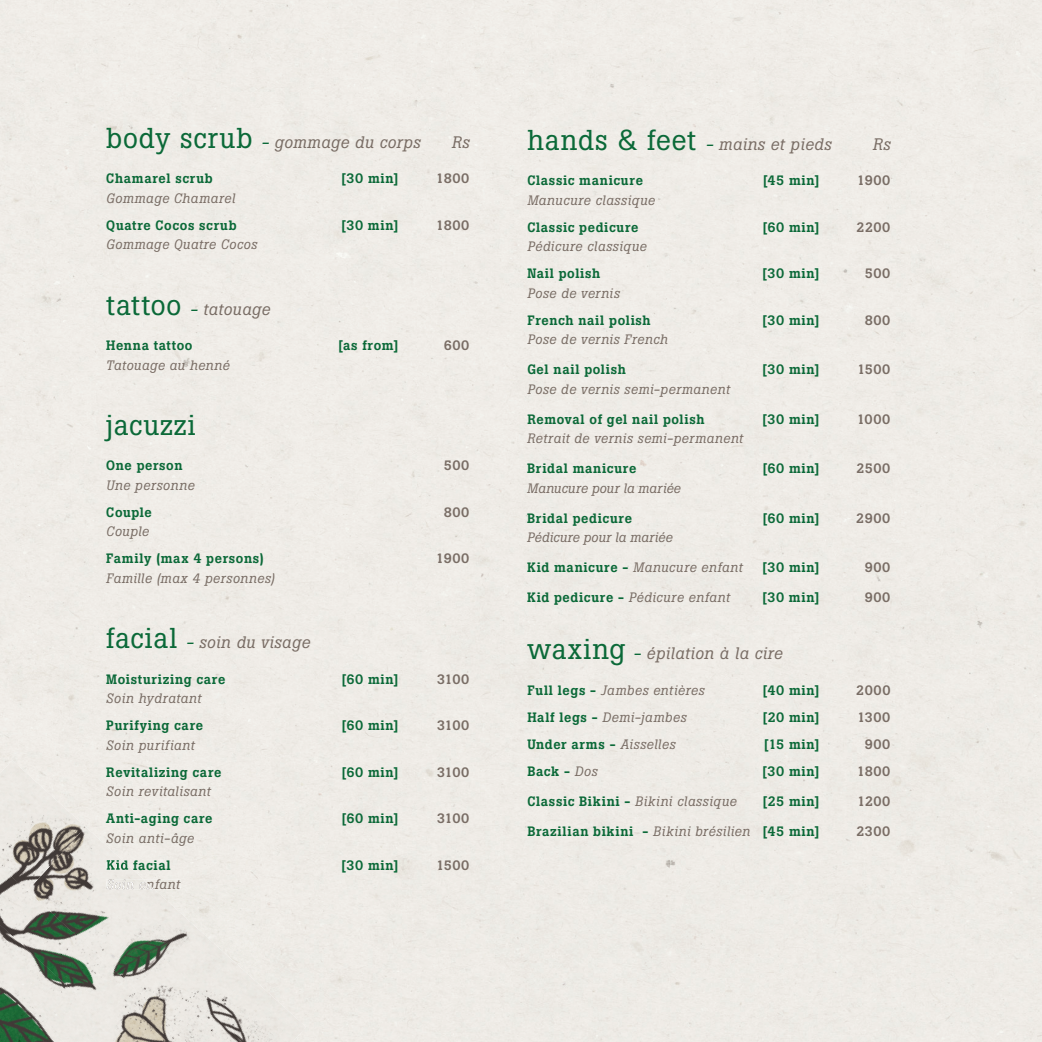
<style>
.page{position:relative;width:1042px;height:1042px;background:#fff}
.page>*{position:absolute;margin:0;border:0;box-sizing:border-box;transform-origin:0 0}
.t1{font:28.5px "Boton";letter-spacing:.045em;color:#0b6938}
.t2{font:italic 16.5px "Boton";letter-spacing:.03em;color:#796d65}
.t3{font:500 13.5px "Boton";letter-spacing:.05em;color:#0b6938}
.t4{font:italic 13.5px "Boton";letter-spacing:.035em;color:#796d65}
.t5{font:500 13.5px "Boton";letter-spacing:.04em;color:#796d65}
.t6{font:italic 13.5px "Boton";letter-spacing:.01em;color:#796d65}
.t7{font:italic 13.5px "Boton";letter-spacing:.055em;color:#796d65}
.s1{font-style:normal;font-size:28.5px;color:#0b6938}
.s2{color:#0b6938}
.s3{font-weight:500;font-style:normal;color:#0b6938}
.s4{font-weight:400;font-style:italic;color:#796d65}
</style>
<div class="page">
<div style="left:86px;top:826px;width:220px;height:216px;background:#edebe5"></div>
<img style="left:0;top:866px;width:194px;height:176px">
<img style="left:0;top:924px;width:129px;height:118px">
<img style="left:0;top:983px;width:65px;height:59px">
<img style="left:0;top:760px;width:86px;height:131px">
<img style="left:107px;top:860px;width:26px;height:10px">
<img style="left:107px;top:879px;width:48px;height:10px">
<p class="t2" style="left:106px;top:132px;width:315px"><span class="s1">body scrub</span> <span class="s2">-</span> gommage du corps</p>
<p class="t2" style="left:452px;top:132px;width:19px">Rs</p>
<p class="t3" style="left:106px;top:170px;width:108px">Chamarel scrub</p>
<p class="t3" style="left:341px;top:170px;width:59px">[30 min]</p>
<p class="t5" style="left:436px;top:170px;width:35px">1800</p>
<p class="t4" style="left:106px;top:190px;width:130px">Gommage Chamarel</p>
<p class="t3" style="left:106px;top:217px;width:132px">Quatre Cocos scrub</p>
<p class="t3" style="left:341px;top:217px;width:59px">[30 min]</p>
<p class="t5" style="left:436px;top:217px;width:35px">1800</p>
<p class="t4" style="left:106px;top:237px;width:152px">Gommage Quatre Cocos</p>
<p class="t2" style="left:106px;top:299px;width:165px"><span class="s1">tattoo</span> <span class="s2">-</span> tatouage</p>
<p class="t3" style="left:106px;top:337px;width:88px">Henna tattoo</p>
<p class="t3" style="left:338px;top:337px;width:62px">[as from]</p>
<p class="t5" style="left:444px;top:337px;width:27px">600</p>
<p class="t4" style="left:106px;top:357px;width:125px">Tatouage au henné</p>
<h1 class="t1" style="left:106px;top:408px;width:91px">jacuzzi</h1>
<p class="t3" style="left:106px;top:458px;width:78px">One person</p>
<p class="t5" style="left:444px;top:458px;width:27px">500</p>
<p class="t4" style="left:106px;top:477px;width:90px">Une personne</p>
<p class="t3" style="left:106px;top:504px;width:47px">Couple</p>
<p class="t5" style="left:444px;top:504px;width:27px">800</p>
<p class="t4" style="left:106px;top:524px;width:44px">Couple</p>
<p class="t3" style="left:106px;top:550px;width:159px">Family (max 4 persons)</p>
<p class="t5" style="left:436px;top:550px;width:35px">1900</p>
<p class="t4" style="left:106px;top:570px;width:170px">Famille (max 4 personnes)</p>
<p class="t2" style="left:106px;top:633px;width:205px"><span class="s1">facial</span> <span class="s2">-</span> soin du visage</p>
<p class="t3" style="left:106px;top:671px;width:121px">Moisturizing care</p>
<p class="t3" style="left:341px;top:671px;width:59px">[60 min]</p>
<p class="t5" style="left:437px;top:671px;width:34px">3100</p>
<p class="t4" style="left:106px;top:690px;width:96px">Soin hydratant</p>
<p class="t3" style="left:106px;top:717px;width:98px">Purifying care</p>
<p class="t3" style="left:341px;top:717px;width:59px">[60 min]</p>
<p class="t5" style="left:437px;top:717px;width:34px">3100</p>
<p class="t7" style="left:106px;top:737px;width:90px">Soin purifiant</p>
<p class="t3" style="left:106px;top:764px;width:117px">Revitalizing care</p>
<p class="t3" style="left:341px;top:764px;width:59px">[60 min]</p>
<p class="t5" style="left:437px;top:764px;width:34px">3100</p>
<p class="t4" style="left:106px;top:783px;width:106px">Soin revitalisant</p>
<p class="t3" style="left:106px;top:810px;width:108px">Anti-aging care</p>
<p class="t3" style="left:341px;top:810px;width:59px">[60 min]</p>
<p class="t5" style="left:437px;top:810px;width:34px">3100</p>
<p class="t4" style="left:106px;top:830px;width:89px">Soin anti-âge</p>
<p class="t3" style="left:106px;top:857px;width:66px">Kid facial</p>
<p class="t3" style="left:341px;top:857px;width:59px">[30 min]</p>
<p class="t5" style="left:436px;top:857px;width:35px">1500</p>
<p class="t4" style="left:106px;top:876px;width:75px">Soin enfant</p>
<p class="t2" style="left:527px;top:135px;width:305px"><span class="s1">hands &amp; feet</span> <span class="s2">-</span> mains et pieds</p>
<p class="t2" style="left:873px;top:135px;width:19px">Rs</p>
<p class="t3" style="left:527px;top:173px;width:117px">Classic manicure</p>
<p class="t3" style="left:763px;top:173px;width:58px">[45 min]</p>
<p class="t5" style="left:857px;top:173px;width:35px">1900</p>
<p class="t4" style="left:527px;top:192px;width:129px">Manucure classique</p>
<p class="t3" style="left:527px;top:219px;width:113px">Classic pedicure</p>
<p class="t3" style="left:762px;top:219px;width:59px">[60 min]</p>
<p class="t5" style="left:856px;top:219px;width:35px">2200</p>
<p class="t4" style="left:527px;top:239px;width:121px">Pédicure classique</p>
<p class="t3" style="left:527px;top:266px;width:75px">Nail polish</p>
<p class="t3" style="left:762px;top:266px;width:59px">[30 min]</p>
<p class="t5" style="left:865px;top:266px;width:27px">500</p>
<p class="t4" style="left:527px;top:285px;width:94px">Pose de vernis</p>
<p class="t3" style="left:527px;top:312px;width:125px">French nail polish</p>
<p class="t3" style="left:762px;top:312px;width:59px">[30 min]</p>
<p class="t5" style="left:865px;top:312px;width:27px">800</p>
<p class="t4" style="left:527px;top:332px;width:142px">Pose de vernis French</p>
<p class="t3" style="left:527px;top:362px;width:100px">Gel nail polish</p>
<p class="t3" style="left:762px;top:362px;width:59px">[30 min]</p>
<p class="t5" style="left:857px;top:362px;width:35px">1500</p>
<p class="t4" style="left:527px;top:381px;width:204px">Pose de vernis semi-permanent</p>
<p class="t3" style="left:527px;top:411px;width:179px">Removal of gel nail polish</p>
<p class="t3" style="left:762px;top:411px;width:59px">[30 min]</p>
<p class="t5" style="left:857px;top:411px;width:35px">1000</p>
<p class="t4" style="left:527px;top:431px;width:217px">Retrait de vernis semi-permanent</p>
<p class="t3" style="left:527px;top:461px;width:111px">Bridal manicure</p>
<p class="t3" style="left:762px;top:461px;width:59px">[60 min]</p>
<p class="t5" style="left:856px;top:461px;width:35px">2500</p>
<p class="t6" style="left:527px;top:480px;width:155px">Manucure pour la mariée</p>
<p class="t3" style="left:527px;top:510px;width:106px">Bridal pedicure</p>
<p class="t3" style="left:762px;top:510px;width:59px">[60 min]</p>
<p class="t5" style="left:856px;top:510px;width:36px">2900</p>
<p class="t6" style="left:527px;top:530px;width:147px">Pédicure pour la mariée</p>
<p class="t4" style="left:527px;top:560px;width:217px"><span class="s3">Kid manicure -</span> Manucure enfant</p>
<p class="t3" style="left:762px;top:560px;width:59px">[30 min]</p>
<p class="t5" style="left:865px;top:560px;width:27px">900</p>
<p class="t4" style="left:527px;top:590px;width:204px"><span class="s3">Kid pedicure -</span> Pédicure enfant</p>
<p class="t3" style="left:762px;top:590px;width:59px">[30 min]</p>
<p class="t5" style="left:865px;top:590px;width:27px">900</p>
<p class="t2" style="left:527px;top:644px;width:256px"><span class="s1">waxing</span> <span class="s2">-</span> épilation à la cire</p>
<p class="t4" style="left:527px;top:682px;width:178px"><span class="s3">Full legs -</span> Jambes entières</p>
<p class="t3" style="left:762px;top:682px;width:58px">[40 min]</p>
<p class="t5" style="left:856px;top:682px;width:36px">2000</p>
<p class="t4" style="left:527px;top:709px;width:160px"><span class="s3">Half legs -</span> Demi-jambes</p>
<p class="t3" style="left:762px;top:709px;width:59px">[20 min]</p>
<p class="t5" style="left:857px;top:709px;width:35px">1300</p>
<p class="t3" style="left:527px;top:736px;width:149px">Under arms - <span class="s4">Aisselles</span></p>
<p class="t3" style="left:764px;top:736px;width:57px">[15 min]</p>
<p class="t5" style="left:865px;top:736px;width:27px">900</p>
<p class="t3" style="left:527px;top:763px;width:72px">Back - <span class="s4">Dos</span></p>
<p class="t3" style="left:762px;top:763px;width:59px">[30 min]</p>
<p class="t5" style="left:857px;top:763px;width:35px">1800</p>
<p class="t4" style="left:527px;top:793px;width:211px"><span class="s3">Classic Bikini -</span> Bikini classique</p>
<p class="t3" style="left:762px;top:793px;width:58px">[25 min]</p>
<p class="t5" style="left:857px;top:793px;width:35px">1200</p>
<p class="t3" style="left:527px;top:823px;width:294px">Brazilian bikini - <span class="s4">Bikini brésilien</span> [45 min]</p>
<p class="t5" style="left:856px;top:823px;width:36px">2300</p>
</div>
